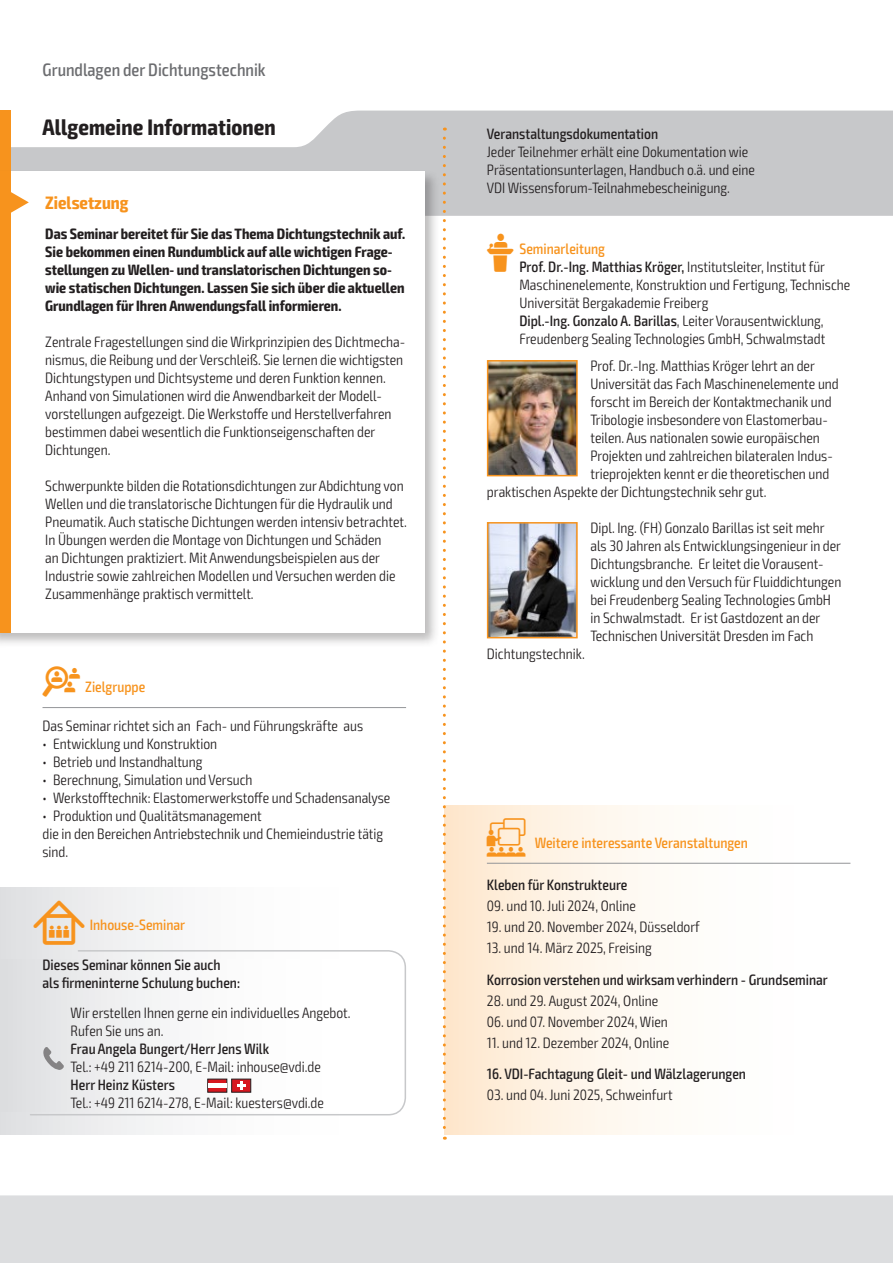
<style>
.page{position:relative;width:893px;height:1263px;background:#fff}
.page>*{position:absolute;margin:0;border:0;box-sizing:border-box;transform-origin:0 0}
.t1{font:700 condensed 22.5px "Exo 2";letter-spacing:.005em;color:#231f20}
.t2{font:500 condensed 18px "Exo 2";color:#6c6d70}
.t3{font:700 condensed 18px "Exo 2";color:#f7931d}
.t4{font:300 condensed 15px/18px "Exo 2";color:#231f20}
.t5{font:700 condensed 15px/18px "Exo 2";color:#231f20}
.t6{font:500 condensed 15px/18px "Exo 2";color:#231f20}
.t7{font:500 condensed 15px "Exo 2";color:#f7931d}
.s1{font-family:"VDI Iconset S4 A Regular";font-weight:400;font-stretch:normal}
.s2{font-family:"VDI Iconset S4 A Regular";font-weight:400;font-stretch:normal;font-size:15.45px}
.s3{font-family:"VDI Iconset S4 A Regular";font-weight:400;font-stretch:normal;color:#f7931d}
.s4{font-weight:500;color:#f7931d}
.s5{font-weight:500}
.s6{font-family:"VDI Iconset S4 A Regular";font-weight:400;font-stretch:normal;font-size:19.5px}
</style>
<div class="page">
<div style="left:0;top:1195px;width:893px;height:68px;background:#dcdddf"></div>
<svg style="left:11px;top:111px;width:881px;height:105px;fill:#c7c8ca"></svg>
<hr style="left:892px;top:111px;width:1px;height:105px;background:#f7931d">
<div style="left:0;top:111px;width:11px;height:63px;background:#f7931d"></div>
<div style="left:444px;top:806px;width:406px;height:328px;background:linear-gradient(to right,#feebd5,#feffff)"></div>
<hr style="left:487px;top:863px;width:363px;height:1px;background:#939598">
<hr style="left:43px;top:707px;width:363px;height:1px;background:#939598">
<div style="left:0;top:168px;width:440px;height:480px;background:#231f20;opacity:.3"></div>
<div style="left:0;top:171px;width:424px;height:462px;background:#fff"></div>
<div style="left:0;top:171px;width:11px;height:462px;background:#f7931d"></div>
<svg style="left:11px;top:192px;width:18px;height:21px"></svg>
<img style="left:490px;top:363px;width:85px;height:110px">
<div style="left:487px;top:360px;width:91px;height:116px;border:2px solid #f7931d"></div>
<img style="left:490px;top:525px;width:85px;height:110px">
<div style="left:487px;top:522px;width:91px;height:116px;border:2px solid #f7931d"></div>
<div style="left:0;top:887px;width:406px;height:247px;background:linear-gradient(to right,#e4e5e7,#fff)"></div>
<svg style="left:29px;top:949px;width:377px;height:167px"></svg>
<div style="left:0;top:959px;width:383px;height:152px;background:linear-gradient(to right,#e2e3e5,#fff)"></div>
<svg style="left:207px;top:1079px;width:44px;height:13px"></svg>
<div style="left:208px;top:1083px;width:19px;height:5px;background:#fff"></div>
<svg style="left:43px;top:1047px;width:21px;height:23px"></svg>
<svg style="left:443px;top:138px;width:3px;height:1002px"></svg>
<p class="t2" style="left:43px;top:59px;width:225px">Grundlagen der Dichtungstechnik</p>
<h1 class="t1" style="left:43px;top:113px;width:235px">Allgemeine Informationen</h1>
<p class="t6" style="left:487px;top:125px;width:173px">Veranstaltungsdokumentation</p>
<p class="t4" style="left:487px;top:143px;width:270px">Jeder Teilnehmer erhält eine Dokumentation wie<br>Präsentationsunterlagen, Handbuch o.ä. und eine<br>VDI Wissensforum-Teilnahmebescheinigung.</p>
<p class="t3" style="left:45px;top:192px;width:85px">Zielsetzung</p>
<p class="t5" style="left:45px;top:225px;width:361px">Das Seminar bereitet für Sie das Thema Dichtungstechnik auf.<br>Sie bekommen einen Rundumblick auf alle wichtigen Frage&shy;stellungen zu Wellen- und translatorischen Dichtungen so&shy;wie statischen Dichtungen. Lassen Sie sich über die aktuellen Grundlagen für Ihren Anwendungsfall informieren.</p>
<p class="t4" style="left:45px;top:333px;width:362px">Zentrale Fragestellungen sind die Wirkprinzipien des Dichtmecha&shy;nismus, die Reibung und der Verschleiß. Sie lernen die wichtigsten Dichtungstypen und Dichtsysteme und deren Funktion kennen.<br>Anhand von Simulationen wird die Anwendbarkeit der Modell&shy;vorstellungen aufgezeigt. Die Werkstoffe und Herstellverfahren bestimmen dabei wesentlich die Funktionseigenschaften der Dichtungen.</p>
<p class="t4" style="left:45px;top:477px;width:363px">Schwerpunkte bilden die Rotationsdichtungen zur Abdichtung von Wellen und die translatorische Dichtungen für die Hydraulik und Pneumatik. Auch statische Dichtungen werden intensiv betrachtet.<br>In Übungen werden die Montage von Dichtungen und Schäden<br>an Dichtungen praktiziert. Mit Anwendungsbeispielen aus der Industrie sowie zahlreichen Modellen und Versuchen werden die Zusammenhänge praktisch vermittelt.</p>
<p class="t7" style="left:43px;top:678px;width:104px"><span class="s1">Z</span> Zielgruppe</p>
<p class="t4" style="left:43px;top:717px;width:322px">Das Seminar richtet sich an Fach- und Führungskräfte aus</p>
<p class="t4" style="left:43px;top:735px;width:176px">• Entwicklung und Konstruktion</p>
<p class="t4" style="left:43px;top:753px;width:162px">• Betrieb und Instandhaltung</p>
<p class="t4" style="left:43px;top:771px;width:212px">• Berechnung, Simulation und Versuch</p>
<p class="t4" style="left:43px;top:789px;width:349px">• Werkstofftechnik: Elastomerwerkstoffe und Schadensanalyse</p>
<p class="t4" style="left:43px;top:807px;width:342px">• Produktion und Qualitätsmanagement<br>die in den Bereichen Antriebstechnik und Chemieindustrie tätig sind.</p>
<p class="t7" style="left:33px;top:916px;width:153px"><span class="s2">I</span> Inhouse-Seminar</p>
<p class="t6" style="left:43px;top:955px;width:199px">Dieses Seminar können Sie auch als firmeninterne Schulung buchen:</p>
<p class="t4" style="left:71px;top:1004px;width:282px">Wir erstellen Ihnen gerne ein individuelles Angebot.<br>Rufen Sie uns an.</p>
<p class="t6" style="left:71px;top:1040px;width:200px">Frau Angela Bungert/Herr Jens Wilk</p>
<p class="t4" style="left:71px;top:1058px;width:252px">Tel.: +49 211 6214-200, E-Mail: inhouse@vdi.de</p>
<p class="t6" style="left:71px;top:1076px;width:106px">Herr Heinz Küsters</p>
<p class="t4" style="left:71px;top:1094px;width:255px">Tel.: +49 211 6214-278, E-Mail: kuesters@vdi.de</p>
<p class="t4" style="left:519px;top:240px;width:332px;text-indent:-33px"><span class="s3">L</span> <span class="s4">Seminarleitung<br></span><span class="s5">Prof. Dr.-Ing. Matthias Kröger,</span> Institutsleiter, Institut für Maschinenelemente, Konstruktion und Fertigung, Technische Universität Bergakademie Freiberg<br><span class="s5">Dipl.-Ing. Gonzalo A. Barillas</span>, Leiter Vorausentwicklung, Freudenberg Sealing Technologies GmbH, Schwalmstadt</p>
<p class="t4" style="left:590px;top:357px;width:226px">Prof. Dr.-Ing. Matthias Kröger lehrt an der</p>
<p class="t4" style="left:590px;top:375px;width:250px">Universität das Fach Maschinenelemente und</p>
<p class="t4" style="left:590px;top:393px;width:243px">forscht im Bereich der Kontaktmechanik und</p>
<p class="t4" style="left:590px;top:411px;width:239px">Tribologie insbesondere von Elastomerbau-</p>
<p class="t4" style="left:590px;top:429px;width:231px">teilen. Aus nationalen sowie europäischen</p>
<p class="t4" style="left:590px;top:447px;width:244px">Projekten und zahlreichen bilateralen Indus-</p>
<p class="t4" style="left:590px;top:465px;width:240px">trieprojekten kennt er die theoretischen und</p>
<p class="t4" style="left:487px;top:483px;width:281px">praktischen Aspekte der Dichtungstechnik sehr gut.</p>
<p class="t4" style="left:590px;top:519px;width:252px">Dipl. Ing. (FH) Gonzalo Barillas ist seit mehr als 30 Jahren als Entwicklungsingenieur in der Dichtungsbranche. Er leitet die Vorausent&shy;wicklung und den Versuch für Fluiddichtungen bei Freudenberg Sealing Technologies GmbH in Schwalmstadt. Er ist Gastdozent an der Technischen Universität Dresden im Fach</p>
<p class="t4" style="left:487px;top:645px;width:99px">Dichtungstechnik.</p>
<p class="t7" style="left:487px;top:834px;width:263px"><span class="s6">W</span> Weitere interessante Veranstaltungen</p>
<p class="t6" style="left:487px;top:876px;width:142px">Kleben für Konstrukteure</p>
<p class="t4" style="left:487px;top:897px;width:150px">09. und 10. Juli 2024, Online</p>
<p class="t4" style="left:487px;top:918px;width:214px">19. und 20. November 2024, Düsseldorf</p>
<p class="t4" style="left:487px;top:939px;width:166px">13. und 14. März 2025, Freising</p>
<p class="t6" style="left:487px;top:971px;width:342px">Korrosion verstehen und wirksam verhindern - Grundseminar</p>
<p class="t4" style="left:487px;top:992px;width:173px">28. und 29. August 2024, Online</p>
<p class="t4" style="left:487px;top:1013px;width:182px">06. und 07. November 2024, Wien</p>
<p class="t4" style="left:487px;top:1034px;width:184px">11. und 12. Dezember 2024, Online</p>
<p class="t6" style="left:487px;top:1065px;width:261px">16. VDI-Fachtagung Gleit- und Wälzlagerungen</p>
<p class="t4" style="left:487px;top:1086px;width:187px">03. und 04. Juni 2025, Schweinfurt</p>
</div>
